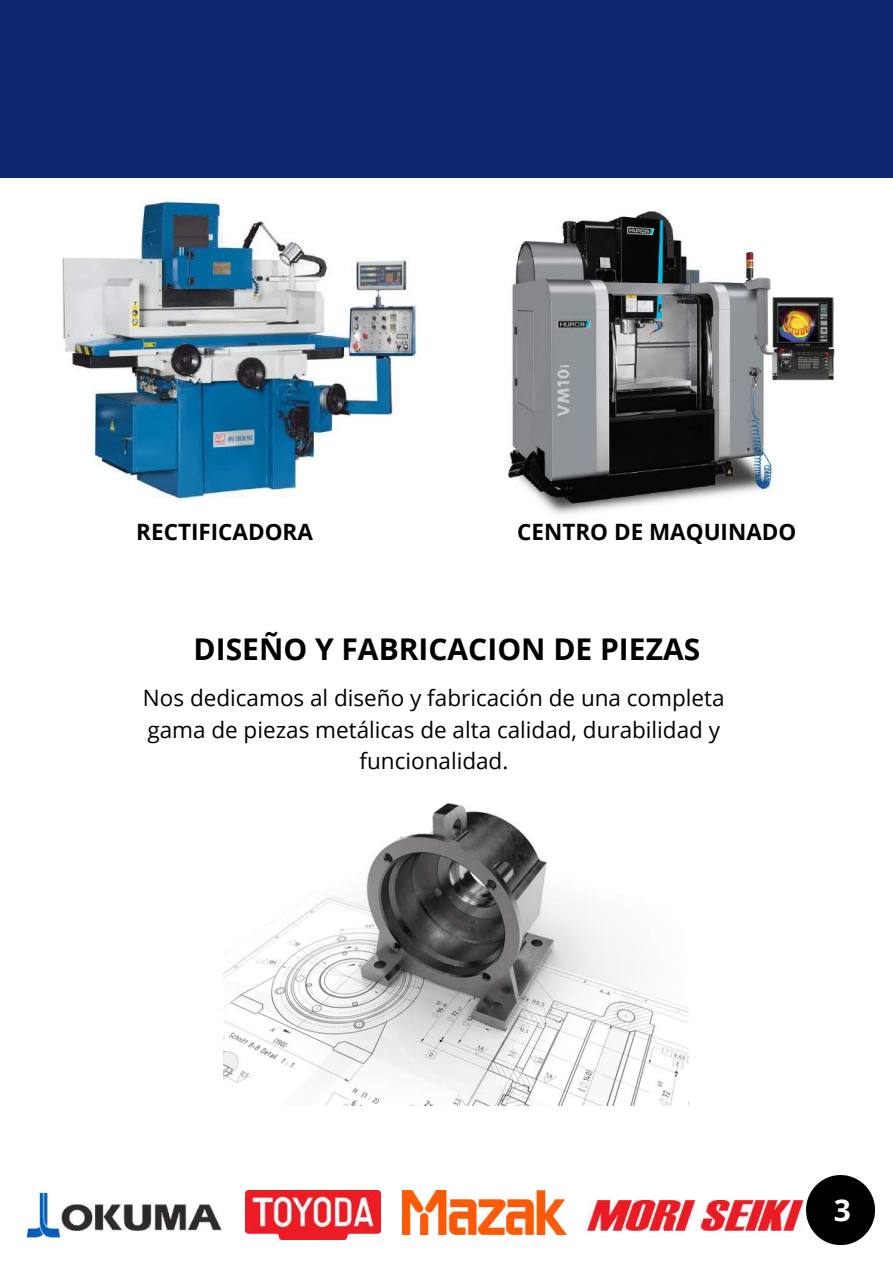
<style>
.page{position:relative;width:893px;height:1264px;background:#fff}
.page>*{position:absolute;margin:0;border:0;box-sizing:border-box;transform-origin:0 0}
.t1{font:700 30px "Open Sans";color:#000}
.t2{font:700 30px "Open Sans";color:#fff}
.t3{font:22.5px/31.5px "Open Sans";color:#000;text-align:center}
.t4{font:700 22.5px "Open Sans";color:#000}
</style>
<div class="page">
<div style="left:0;top:1px;width:892px;height:176px;background:#0d276e"></div>
<img style="left:26px;top:1192px;width:196px;height:46px">
<img style="left:245px;top:1190px;width:135px;height:49px">
<img style="left:402px;top:1190px;width:164px;height:44px">
<img style="left:587px;top:1200px;width:216px;height:30px">
<img style="left:806px;top:1175px;width:68px;height:69px">
<img style="left:62px;top:197px;width:355px;height:303px">
<img style="left:508px;top:211px;width:327px;height:303px">
<img style="left:224px;top:803px;width:464px;height:302px">
<p class="t4" style="left:136px;top:516px;width:178px">RECTIFICADORA</p>
<p class="t4" style="left:517px;top:516px;width:280px">CENTRO DE MAQUINADO</p>
<h1 class="t1" style="left:193px;top:628px;width:508px">DISEÑO Y FABRICACION DE PIEZAS</h1>
<p class="t3" style="left:143px;top:682px;width:583px">Nos dedicamos al diseño y fabricación de una completa gama de piezas metálicas de alta calidad, durabilidad y funcionalidad.</p>
<h1 class="t2" style="left:833px;top:1189px;width:19px">3</h1>
</div>
